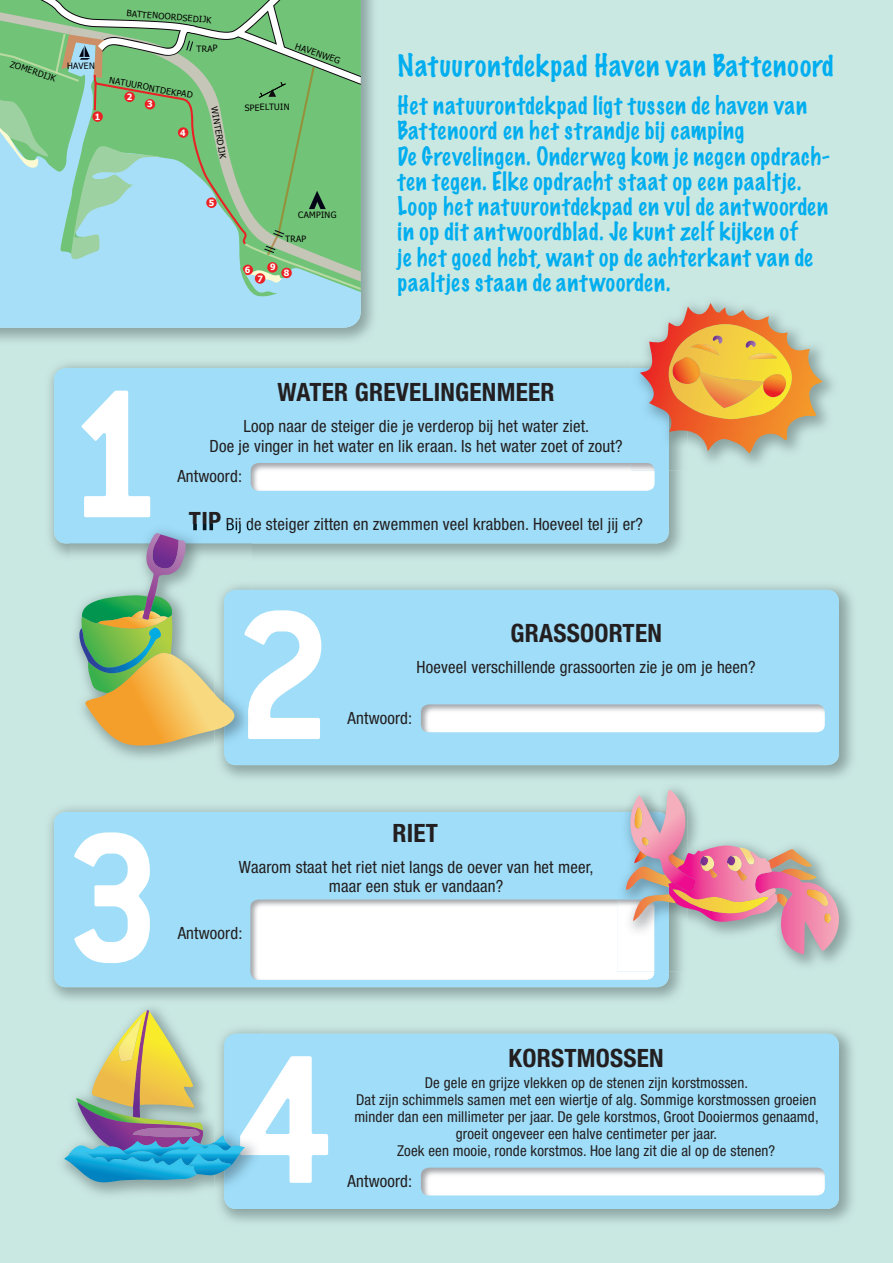
<style>
.page{position:relative;width:893px;height:1263px;background:#cae8e2}
.page>*{position:absolute;margin:0;border:0;box-sizing:border-box;transform-origin:0 0}
.t1{font:700 201px "Conduit ITC";color:#fff;scale:.96 1}
.t2{font:100 28.05px "Marker Felt";letter-spacing:.04em;color:#00aeef;scale:.96 1}
.t3{font:700 condensed 25.35px "Helvetica Neue";letter-spacing:.01em;color:#231f20}
.t4{font:100 23.1px/25.2px "Marker Felt";letter-spacing:.04em;color:#00aeef;scale:.96 1}
.t5{font:condensed 16.8px/19.6px "Helvetica Neue";letter-spacing:.01em;color:#231f20;text-align:center}
.t6{font:condensed 15px/17px "Helvetica Neue";letter-spacing:.01em;color:#231f20;text-align:center}
.t7{font:8.7px "Tahoma";color:#000}
.t8{font:700 8.7px "Tahoma";color:#fff}
.s1{font-weight:700;font-size:25.35px}
</style>
<div class="page">
<img style="left:49px;top:807px;width:633px;height:193px">
<div style="left:54px;top:812px;width:615px;height:175px;background:#9fddf8;border-radius:12px"></div>
<img style="left:250px;top:899px;width:404px;height:81px">
<img style="left:617px;top:804px;width:68px;height:168px">
<img style="left:617px;top:812px;width:52px;height:160px">
<img style="left:617px;top:899px;width:37px;height:73px">
<svg style="left:626px;top:790px;width:213px;height:164px"></svg>
<img style="left:49px;top:363px;width:633px;height:194px">
<div style="left:54px;top:368px;width:615px;height:175px;background:#9fddf8;border-radius:12px"></div>
<img style="left:251px;top:463px;width:404px;height:28px">
<img style="left:632px;top:360px;width:53px;height:111px">
<img style="left:632px;top:368px;width:37px;height:103px">
<img style="left:632px;top:463px;width:23px;height:8px">
<svg style="left:640px;top:303px;width:183px;height:152px"></svg>
<img style="left:219px;top:1029px;width:634px;height:193px">
<div style="left:224px;top:1034px;width:615px;height:175px;background:#9fddf8;border-radius:12px"></div>
<img style="left:421px;top:1168px;width:404px;height:27px">
<img style="left:214px;top:1026px;width:48px;height:174px">
<img style="left:224px;top:1034px;width:38px;height:166px">
<img style="left:240px;top:1056px;width:22px;height:127px">
<svg style="left:64px;top:1010px;width:181px;height:172px"></svg>
<img style="left:221px;top:585px;width:632px;height:193px">
<div style="left:224px;top:590px;width:615px;height:175px;background:#9fddf8;border-radius:12px"></div>
<img style="left:421px;top:704px;width:404px;height:28px">
<img style="left:70px;top:530px;width:182px;height:228px">
<img style="left:193px;top:524px;width:21px;height:6px">
<img style="left:222px;top:524px;width:30px;height:9px">
<img style="left:214px;top:580px;width:38px;height:183px">
<img style="left:224px;top:590px;width:28px;height:173px">
<img style="left:244px;top:610px;width:8px;height:129px">
<svg style="left:78px;top:533px;width:156px;height:212px"></svg>
<div style="left:0;top:300px;width:361px;height:28px;background:#a8dff8"></div>
<svg style="left:0;top:0;width:361px;height:300px;background:#8cc9a3"></svg>
<p class="t7" style="left:12px;top:58px;width:49px;rotate:18deg">ZOMERDIJK</p>
<p class="t7" style="left:67px;top:61px;width:29px;rotate:-1deg">HAVEN</p>
<p class="t8" style="left:95px;top:110px;width:7px">1</p>
<p class="t7" style="left:127px;top:7px;width:87px;rotate:5deg">BATTENOORDSEDIJK</p>
<p class="t7" style="left:196px;top:43px;width:23px;rotate:-1deg">TRAP</p>
<p class="t7" style="left:111px;top:75px;width:86px;rotate:10deg">NATUURONTDEKPAD</p>
<p class="t8" style="left:127px;top:91px;width:7px">2</p>
<p class="t8" style="left:147px;top:98px;width:7px">3</p>
<p class="t8" style="left:180px;top:127px;width:7px">4</p>
<p class="t7" style="left:220px;top:106px;width:54px;rotate:80deg">WINTERDIJK</p>
<p class="t8" style="left:209px;top:197px;width:7px">5</p>
<p class="t7" style="left:298px;top:40px;width:48px;rotate:19deg">HAVENWEG</p>
<p class="t7" style="left:245px;top:102px;width:46px;rotate:-1deg">SPEELTUIN</p>
<p class="t7" style="left:298px;top:209px;width:40px;rotate:-1deg">CAMPING</p>
<p class="t8" style="left:245px;top:263px;width:7px">6</p>
<p class="t8" style="left:270px;top:261px;width:7px">9</p>
<p class="t8" style="left:257px;top:273px;width:7px">7</p>
<p class="t7" style="left:285px;top:233px;width:23px;rotate:-1deg">TRAP</p>
<p class="t8" style="left:284px;top:267px;width:7px">8</p>
<h2 class="t2" style="left:398px;top:44px;width:456px">Natuurontdekpad Haven van Battenoord</h2>
<p class="t4" style="left:398px;top:93px;width:452px">Het natuurontdekpad ligt tussen de haven van Battenoord en het strandje bij camping<br>De Grevelingen. Onderweg kom je negen opdrach&shy;ten tegen. Elke opdracht staat op een paaltje.<br>Loop het natuurontdekpad en vul de antwoorden in op dit antwoordblad. Je kunt zelf kijken of<br>je het goed hebt, want op de achterkant van de paaltjes staan de antwoorden.</p>
<h1 class="t1" style="left:65px;top:337px;width:103px">1</h1>
<h3 class="t3" style="left:277px;top:376px;width:279px">WATER GREVELINGENMEER</h3>
<p class="t5" style="left:209px;top:416px;width:415px">Loop naar de steiger die je verderop bij het water ziet.<br>Doe je vinger in het water en lik eraan. Is het water zoet of zout?</p>
<p class="t5" style="left:177px;top:466px;width:66px">Antwoord:</p>
<p class="t5" style="left:189px;top:514px;width:456px"><span class="s1">TIP</span> Bij de steiger zitten en zwemmen veel krabben. Hoeveel tel jij er?</p>
<h1 class="t1" style="left:235px;top:559px;width:103px">2</h1>
<h3 class="t3" style="left:510px;top:618px;width:153px">GRASSOORTEN</h3>
<p class="t5" style="left:417px;top:657px;width:341px">Hoeveel verschillende grassoorten zie je om je heen?</p>
<p class="t5" style="left:348px;top:708px;width:66px">Antwoord:</p>
<h1 class="t1" style="left:65px;top:781px;width:103px">3</h1>
<h3 class="t3" style="left:392px;top:817px;width:47px">RIET</h3>
<p class="t5" style="left:239px;top:857px;width:356px">Waarom staat het riet niet langs de oever van het meer, maar een stuk er vandaan?</p>
<p class="t5" style="left:178px;top:923px;width:66px">Antwoord:</p>
<h1 class="t1" style="left:235px;top:1002px;width:103px">4</h1>
<h3 class="t3" style="left:509px;top:1042px;width:157px">KORSTMOSSEN</h3>
<p class="t6" style="left:354px;top:1074px;width:466px">De gele en grijze vlekken op de stenen zijn korstmossen.<br>Dat zijn schimmels samen met een wiertje of alg. Sommige korstmossen groeien minder dan een millimeter per jaar. De gele korstmos, Groot Dooiermos genaamd, groeit ongeveer een halve centimeter per jaar.<br>Zoek een mooie, ronde korstmos. Hoe lang zit die al op de stenen?</p>
<p class="t5" style="left:348px;top:1171px;width:66px">Antwoord:</p>
</div>
